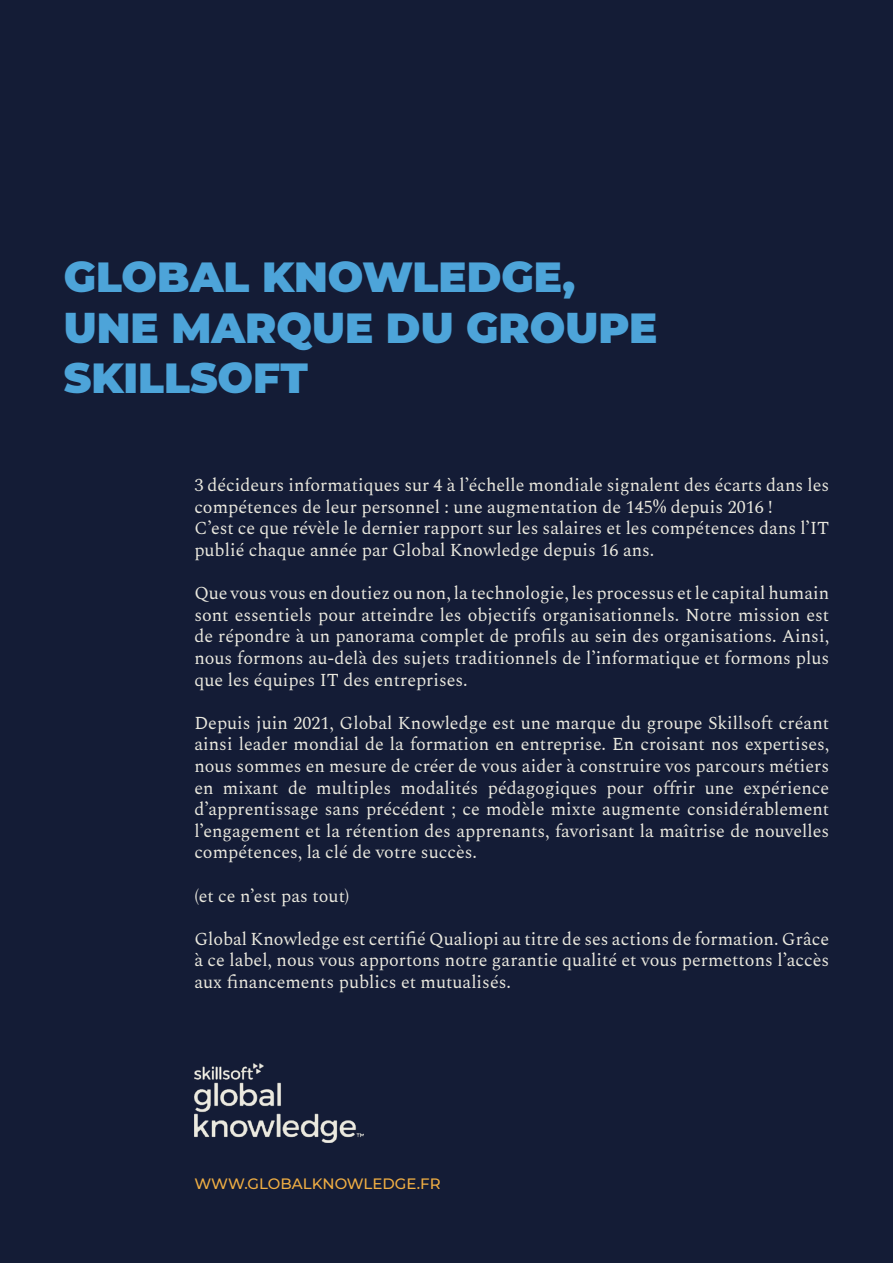
<style>
.page{position:relative;width:893px;height:1263px;background:#141c36}
.page>*{position:absolute;margin:0;border:0;box-sizing:border-box;transform-origin:0 0}
.t1{font:900 42px/50.4px "Montserrat";color:#4da4d9}
.t2{font:18px/21.6px "Spectral";color:#eae8de;text-align:justify}
.t3{font:500 15px "Montserrat";color:#f0ae43}
</style>
<div class="page">
<img style="left:194px;top:1063px;width:170px;height:80px">
<h1 class="t1" style="left:64px;top:249px;width:595px">GLOBAL KNOWLEDGE,<br>UNE MARQUE DU GROUPE<br>SKILLSOFT</h1>
<p class="t2" style="left:194px;top:473px;width:636px;text-align:left">3 décideurs informatiques sur 4 à l’échelle mondiale signalent des écarts dans les compétences de leur personnel : une augmentation de 145% depuis 2016 !<br>C’est ce que révèle le dernier rapport sur les salaires et les compétences dans l’IT publié chaque année par Global Knowledge depuis 16 ans.</p>
<p class="t2" style="left:194px;top:581px;width:636px">Que vous vous en doutiez ou non, la technologie, les processus et le capital humain sont essentiels pour atteindre les objectifs organisationnels. Notre mission est de répondre à un panorama complet de profils au sein des organisations. Ainsi, nous formons au-delà des sujets traditionnels de l’informatique et formons plus que les équipes IT des entreprises.</p>
<p class="t2" style="left:194px;top:711px;width:636px">Depuis juin 2021, Global Knowledge est une marque du groupe Skillsoft créant ainsi leader mondial de la formation en entreprise. En croisant nos expertises, nous sommes en mesure de créer de vous aider à construire vos parcours métiers en mixant de multiples modalités pédagogiques pour offrir une expérience d’apprentissage sans précédent ; ce modèle mixte augmente considérablement l’engagement et la rétention des apprenants, favorisant la maîtrise de nouvelles compétences, la clé de votre succès.</p>
<p class="t2" style="left:194px;top:883px;width:157px">(et ce n’est pas tout)</p>
<p class="t2" style="left:194px;top:927px;width:636px">Global Knowledge est certifié Qualiopi au titre de ses actions de formation. Grâce à ce label, nous vous apportons notre garantie qualité et vous permettons l’accès aux financements publics et mutualisés.</p>
<p class="t3" style="left:194px;top:1173px;width:248px">WWW.GLOBALKNOWLEDGE.FR</p>
</div>
